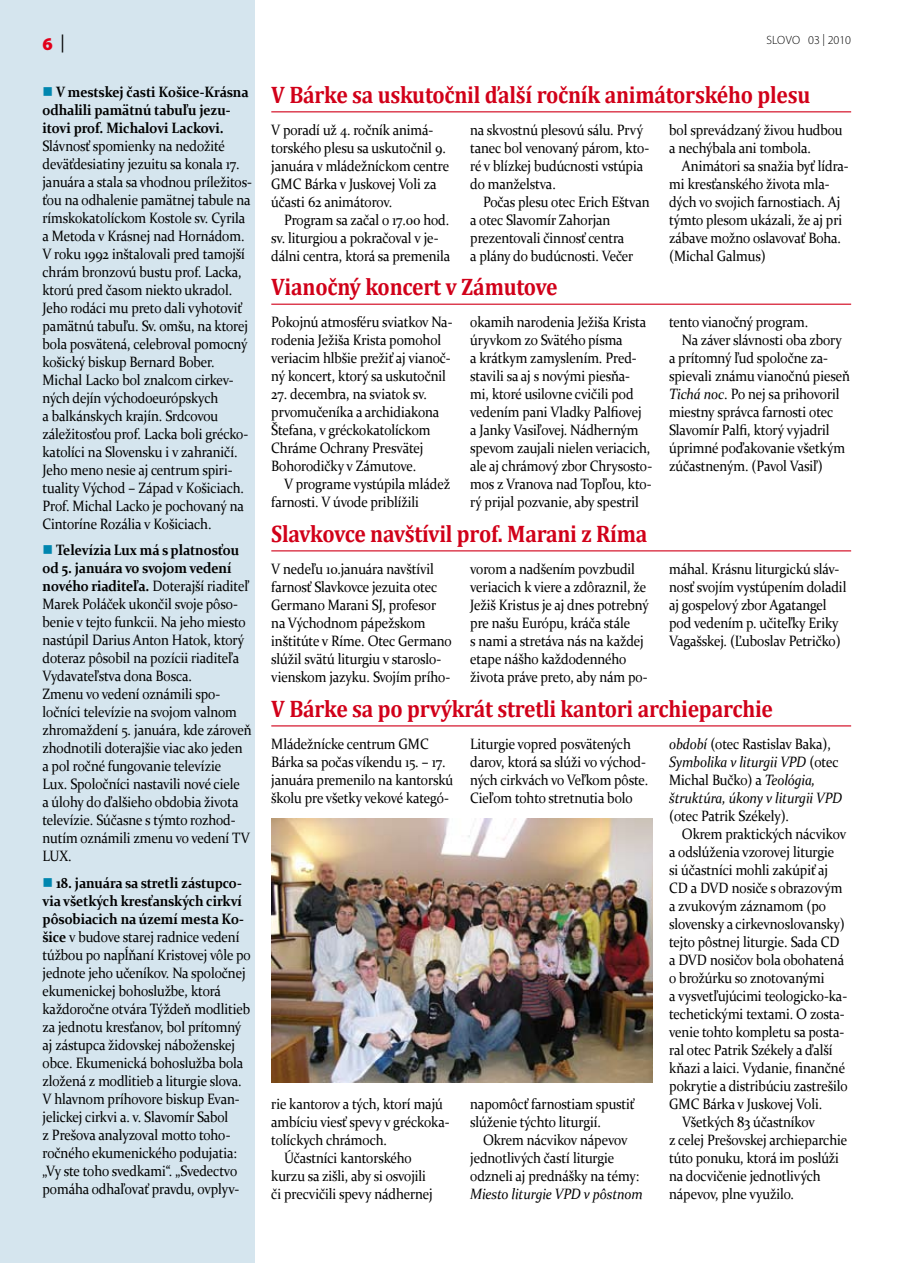
<style>
.page{position:relative;width:915px;height:1263px;background:#fff}
.page>*{position:absolute;margin:0;border:0;box-sizing:border-box;transform-origin:0 0}
.t1{font:700 24px "Cambria";letter-spacing:-.01em;color:#d10019;scale:.9 1}
.t2{font:900 18px "Myriad Pro";color:#e2001a}
.t3{font:15px/18px "Constantia";letter-spacing:-.01em;color:#000;scale:.9 1}
.t4{font:italic 15px/18px "Constantia";letter-spacing:-.01em;color:#000;scale:.9 1}
.t5{font:700 15px/18px "Constantia";letter-spacing:-.01em;color:#000;scale:.9 1}
.t6{font:300 12px "Myriad Pro";color:#000}
.s1{font-weight:400;color:#000}
.s2{color:#0086af}
.s3{font-weight:700}
.s4{font-style:italic}
.s5{font-style:normal}
</style>
<div class="page">
<div style="left:0;top:0;width:254px;height:1263px;background:#d5e5ee"></div>
<hr style="left:271px;top:304px;width:579px;height:1px;background:#d10019">
<hr style="left:271px;top:111px;width:579px;height:1px;background:#d10019">
<hr style="left:271px;top:550px;width:579px;height:1px;background:#d10019">
<img style="left:271px;top:818px;width:381px;height:264px">
<hr style="left:271px;top:725px;width:579px;height:1px;background:#d10019">
<p class="t2" style="left:43px;top:32px;width:24px">6 <span class="s1">|</span></p>
<p class="t5" style="left:43px;top:82px;width:230px"><span class="s2">■</span> V mestskej časti Košice-Krásna odhalili pamätnú tabuľu jezu&shy;itovi prof. Michalovi Lackovi.</p>
<p class="t3" style="left:43px;top:136px;width:234px">Slávnosť spomienky na nedožité deväťdesiatiny jezuitu sa konala 17. januára a stala sa vhodnou príležitos&shy;ťou na odhalenie pamätnej tabule na rímskokatolíckom Kostole sv. Cyrila a Metoda v Krásnej nad Hornádom.<br>V roku 1992 inštalovali pred tamojší chrám bronzovú bustu prof. Lacka, ktorú pred časom niekto ukradol.<br>Jeho rodáci mu preto dali vyhotoviť pamätnú tabuľu. Sv. omšu, na ktorej bola posvätená, celebroval pomocný košický biskup Bernard Bober.<br>Michal Lacko bol znalcom cirkev&shy;ných dejín východoeurópskych<br>a balkánskych krajín. Srdcovou záležitosťou prof. Lacka boli grécko&shy;katolíci na Slovensku i v zahraničí.<br>Jeho meno nesie aj centrum spiri&shy;tuality Východ – Západ v Košiciach.<br>Prof. Michal Lacko je pochovaný na Cintoríne Rozália v Košiciach.</p>
<p class="t3" style="left:43px;top:540px;width:234px"><span class="s2">■</span> <span class="s3">Televízia Lux má s platnosťou od 5. januára vo svojom vedení nového riaditeľa.</span> Doterajší riaditeľ<br>Marek Poláček ukončil svoje pôso&shy;benie v tejto funkcii. Na jeho miesto nastúpil Darius Anton Hatok, ktorý doteraz pôsobil na pozícii riaditeľa<br>Vydavateľstva dona Bosca.<br>Zmenu vo vedení oznámili spo&shy;ločníci televízie na svojom valnom zhromaždení 5. januára, kde zároveň zhodnotili doterajšie viac ako jeden a pol ročné fungovanie televízie<br>Lux. Spoločníci nastavili nové ciele<br>a úlohy do ďalšieho obdobia života televízie. Súčasne s týmto rozhod&shy;nutím oznámili zmenu vo vedení TV<br>LUX.</p>
<p class="t3" style="left:43px;top:873px;width:233px"><span class="s2">■</span> <span class="s3">18. januára sa stretli zástupco&shy;via všetkých kresťanských cirkví pôsobiacich na území mesta Ko&shy;šice</span> v budove starej radnice vedení túžbou po napĺňaní Kristovej vôle po jednote jeho učeníkov. Na spoločnej ekumenickej bohoslužbe, ktorá každoročne otvára Týždeň modlitieb za jednotu kresťanov, bol prítomný aj zástupca židovskej náboženskej obce. Ekumenická bohoslužba bola zložená z modlitieb a liturgie slova.<br>V hlavnom príhovore biskup Evan&shy;jelickej cirkvi a. v. Slavomír Sabol<br>z Prešova analyzoval motto toho&shy;ročného ekumenického podujatia: „Vy ste toho svedkami“. „Svedectvo pomáha odhaľovať pravdu, ovplyv-</p>
<p class="t6" style="left:766px;top:33px;width:86px">SLOVO 03 | 2010</p>
<h1 class="t1" style="left:271px;top:80px;width:600px">V Bárke sa uskutočnil ďalší ročník animátorského plesu</h1>
<p class="t3" style="left:271px;top:120px;width:199px">V poradí už 4. ročník animá&shy;torského plesu sa uskutočnil 9. januára v mládežníckom centre<br>GMC Bárka v Juskovej Voli za účasti 62 animátorov.</p>
<p class="t3" style="left:271px;top:210px;width:200px;text-indent:13px">Program sa začal o 17.00 hod. sv. liturgiou a pokračoval v je&shy;dálni centra, ktorá sa premenila</p>
<p class="t3" style="left:470px;top:120px;width:200px">na skvostnú plesovú sálu. Prvý tanec bol venovaný párom, kto&shy;ré v blízkej budúcnosti vstúpia do manželstva.</p>
<p class="t3" style="left:470px;top:192px;width:201px;text-indent:13px">Počas plesu otec Erich Eštvan a otec Slavomír Zahorjan prezentovali činnosť centra<br>a plány do budúcnosti. Večer</p>
<h1 class="t1" style="left:271px;top:272px;width:319px">Vianočný koncert v Zámutove</h1>
<p class="t3" style="left:669px;top:120px;width:194px">bol sprevádzaný živou hudbou a nechýbala ani tombola.</p>
<p class="t3" style="left:669px;top:156px;width:201px;text-indent:13px">Animátori sa snažia byť lídra&shy;mi kresťanského života mla&shy;dých vo svojich farnostiach. Aj týmto plesom ukázali, že aj pri zábave možno oslavovať Boha. (Michal Galmus)</p>
<p class="t3" style="left:271px;top:312px;width:203px">Pokojnú atmosféru sviatkov Na&shy;rodenia Ježiša Krista pomohol veriacim hlbšie prežiť aj vianoč&shy;ný koncert, ktorý sa uskutočnil</p>
<p class="t3" style="left:271px;top:384px;width:188px">27. decembra, na sviatok sv. prvomučeníka a archidiakona<br>Štefana, v gréckokatolíckom<br>Chráme Ochrany Presvätej<br>Bohorodičky v Zámutove.</p>
<p class="t3" style="left:271px;top:474px;width:200px;text-indent:13px">V programe vystúpila mládež farnosti. V úvode priblížili</p>
<p class="t3" style="left:470px;top:312px;width:203px">okamih narodenia Ježiša Krista úryvkom zo Svätého písma<br>a krátkym zamyslením. Pred&shy;stavili sa aj s novými piesňa&shy;mi, ktoré usilovne cvičili pod vedením pani Vladky Palfiovej<br>a Janky Vasiľovej. Nádherným spevom zaujali nielen veriacich, ale aj chrámový zbor Chrysosto&shy;mos z Vranova nad Topľou, kto&shy;rý prijal pozvanie, aby spestril</p>
<p class="t3" style="left:669px;top:312px;width:156px">tento vianočný program.</p>
<p class="t3" style="left:681px;top:330px;width:179px">Na záver slávnosti oba zbory</p>
<p class="t3" style="left:669px;top:348px;width:178px">a prítomný ľud spoločne za-</p>
<p class="t3" style="left:669px;top:366px;width:202px">spievali známu vianočnú pieseň</p>
<p class="t3" style="left:669px;top:384px;width:191px"><span class="s4">Tichá noc</span>. Po nej sa prihovoril</p>
<p class="t3" style="left:669px;top:402px;width:184px">miestny správca farnosti otec</p>
<p class="t3" style="left:669px;top:420px;width:180px">Slavomír Palfi, ktorý vyjadril</p>
<p class="t3" style="left:669px;top:438px;width:197px">úprimné poďakovanie všetkým</p>
<p class="t3" style="left:669px;top:456px;width:172px">zúčastneným. (Pavol Vasiľ)</p>
<h1 class="t1" style="left:271px;top:519px;width:419px">Slavkovce navštívil prof. Marani z Ríma</h1>
<p class="t3" style="left:271px;top:559px;width:202px">V nedeľu 10.januára navštívil farnosť Slavkovce jezuita otec<br>Germano Marani SJ, profesor na Východnom pápežskom inštitúte v Ríme. Otec Germano slúžil svätú liturgiu v staroslo&shy;vienskom jazyku. Svojím prího-</p>
<p class="t3" style="left:470px;top:559px;width:200px">vorom a nadšením povzbudil veriacich k viere a zdôraznil, že<br>Ježiš Kristus je aj dnes potrebný pre našu Európu, kráča stále<br>s nami a stretáva nás na každej etape nášho každodenného života práve preto, aby nám po-</p>
<p class="t3" style="left:669px;top:559px;width:198px">máhal. Krásnu liturgickú sláv&shy;nosť svojím vystúpením doladil aj gospelový zbor Agatangel pod vedením p. učiteľky Eriky<br>Vagašskej. (Ľuboslav Petričko)</p>
<h1 class="t1" style="left:271px;top:694px;width:559px">V Bárke sa po prvýkrát stretli kantori archieparchie</h1>
<p class="t3" style="left:271px;top:734px;width:203px">Mládežnícke centrum GMC<br>Bárka sa počas víkendu 15. – 17. januára premenilo na kantorskú školu pre všetky vekové kategó-</p>
<p class="t3" style="left:470px;top:734px;width:199px">Liturgie vopred posvätených darov, ktorá sa slúži vo východ&shy;ných cirkvách vo Veľkom pôste.<br>Cieľom tohto stretnutia bolo</p>
<p class="t3" style="left:271px;top:1094px;width:192px">rie kantorov a tých, ktorí majú</p>
<p class="t3" style="left:271px;top:1112px;width:199px">ambíciu viesť spevy v gréckoka-</p>
<p class="t3" style="left:271px;top:1130px;width:130px">tolíckych chrámoch.</p>
<p class="t3" style="left:284px;top:1148px;width:143px">Účastníci kantorského</p>
<p class="t3" style="left:271px;top:1166px;width:173px">kurzu sa zišli, aby si osvojili</p>
<p class="t3" style="left:271px;top:1184px;width:181px">či precvičili spevy nádhernej</p>
<p class="t3" style="left:470px;top:1094px;width:184px">napomôcť farnostiam spustiť slúženie týchto liturgií.</p>
<p class="t3" style="left:470px;top:1130px;width:189px;text-indent:13px">Okrem nácvikov nápevov jednotlivých častí liturgie odzneli aj prednášky na témy:</p>
<p class="t4" style="left:470px;top:1184px;width:193px">Miesto liturgie VPD v pôstnom</p>
<p class="t4" style="left:669px;top:734px;width:194px">období <span class="s5">(otec Rastislav Baka),<br></span>Symbolika v liturgii VPD <span class="s5">(otec<br>Michal Bučko) a</span> Teológia, štruktúra, úkony v liturgii VPD</p>
<p class="t3" style="left:669px;top:806px;width:135px">(otec Patrik Székely).</p>
<p class="t3" style="left:681px;top:824px;width:184px">Okrem praktických nácvikov</p>
<p class="t3" style="left:669px;top:842px;width:185px">a odslúženia vzorovej liturgie</p>
<p class="t3" style="left:669px;top:860px;width:178px">si účastníci mohli zakúpiť aj</p>
<p class="t3" style="left:669px;top:878px;width:194px">CD a DVD nosiče s obrazovým</p>
<p class="t3" style="left:669px;top:896px;width:176px">a zvukovým záznamom (po</p>
<p class="t3" style="left:669px;top:914px;width:196px">slovensky a cirkevnoslovansky)</p>
<p class="t3" style="left:669px;top:932px;width:191px">tejto pôstnej liturgie. Sada CD</p>
<p class="t3" style="left:669px;top:950px;width:196px">a DVD nosičov bola obohatená</p>
<p class="t3" style="left:669px;top:968px;width:174px">o brožúrku so znotovanými</p>
<p class="t3" style="left:669px;top:986px;width:199px">a vysvetľujúcimi teologicko-ka-</p>
<p class="t3" style="left:669px;top:1004px;width:196px">techetickými textami. O zosta-</p>
<p class="t3" style="left:669px;top:1022px;width:196px">venie tohto kompletu sa posta-</p>
<p class="t3" style="left:669px;top:1040px;width:183px">ral otec Patrik Székely a ďalší</p>
<p class="t3" style="left:669px;top:1058px;width:197px">kňazi a laici. Vydanie, finančné</p>
<p class="t3" style="left:669px;top:1076px;width:200px">pokrytie a distribúciu zastrešilo</p>
<p class="t3" style="left:669px;top:1094px;width:171px">GMC Bárka v Juskovej Voli.</p>
<p class="t3" style="left:681px;top:1112px;width:149px">Všetkých 83 účastníkov</p>
<p class="t3" style="left:669px;top:1130px;width:199px">z celej Prešovskej archieparchie</p>
<p class="t3" style="left:669px;top:1148px;width:190px">túto ponuku, ktorá im poslúži</p>
<p class="t3" style="left:669px;top:1166px;width:170px">na docvičenie jednotlivých</p>
<p class="t3" style="left:669px;top:1184px;width:140px">nápevov, plne využilo.</p>
</div>
